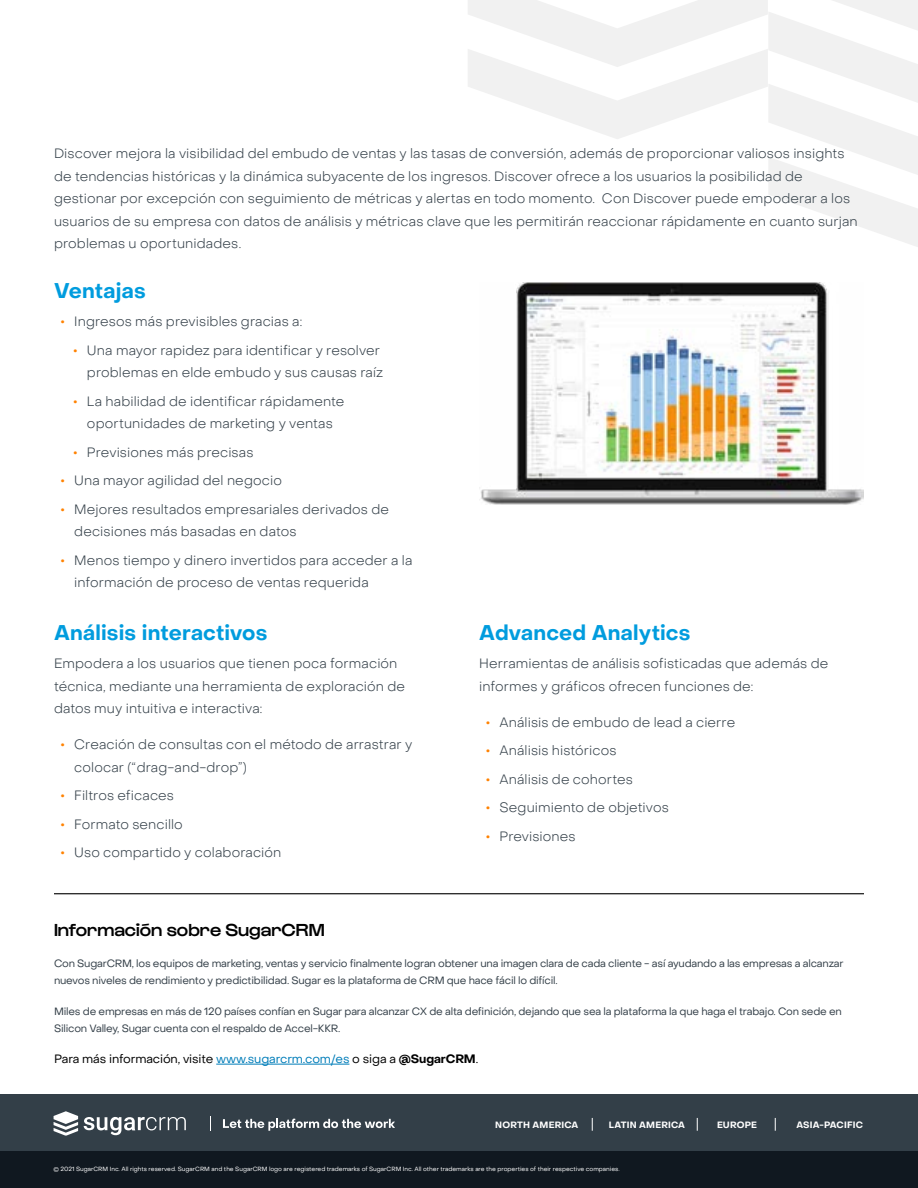
<style>
.page{position:relative;width:918px;height:1188px;background:#fff}
.page>*{position:absolute;margin:0;border:0;box-sizing:border-box;transform-origin:0 0}
.t1{font:700 21px "Object Sans";letter-spacing:.01em;color:#009cde}
.t2{font:500 18px "Gustavo";color:#000}
.t3{font:300 13.5px/22.5px "Object Sans";letter-spacing:.01em;color:#333f48}
.t4{font:12px "Object Sans";letter-spacing:-.01em;color:#000}
.t5{font:10.5px/17.4px "Object Sans";letter-spacing:-.02em;color:#333f48}
.t6{font:700 9.15px "Object Sans";letter-spacing:.02em;color:#fff}
.t7{font:700 9px "Object Sans";letter-spacing:.02em;color:#fff}
.t8{font:6px "Object Sans";color:#fff}
.s1{font-weight:700;color:#ff8200}
.s2{color:#007db9}
.s3{font-weight:700}
</style>
<div class="page">
<div style="left:0;top:1094px;width:918px;height:57px;background:#333f48"></div>
<div style="left:0;top:1151px;width:918px;height:37px;background:#101820"></div>
<svg style="left:592px;top:1118px;width:1px;height:13px"></svg>
<svg style="left:697px;top:1118px;width:1px;height:13px"></svg>
<svg style="left:775px;top:1118px;width:1px;height:13px"></svg>
<svg style="left:54px;top:1111px;width:24px;height:25px"></svg>
<svg style="left:84px;top:1117px;width:102px;height:18px"></svg>
<svg style="left:210px;top:1116px;width:1px;height:15px"></svg>
<svg style="left:223px;top:1119px;width:172px;height:12px"></svg>
<svg style="left:468px;top:0;width:450px;height:247px"></svg>
<hr style="left:216px;top:1064px;width:133px;height:1px;background:#007db9">
<hr style="left:54px;top:893px;width:810px;height:1px;background:#000">
<img style="left:479px;top:282px;width:385px;height:223px">
<p class="t3" style="left:54px;top:142px;width:805px">Discover mejora la visibilidad del embudo de ventas y las tasas de conversión, además de proporcionar valiosos insights de tendencias históricas y la dinámica subyacente de los ingresos. Discover ofrece a los usuarios la posibilidad de gestionar por excepción con seguimiento de métricas y alertas en todo momento. Con Discover puede empoderar a los usuarios de su empresa con datos de análisis y métricas clave que les permitirán reaccionar rápidamente en cuanto surjan problemas u oportunidades.</p>
<h1 class="t1" style="left:54px;top:277px;width:93px">Ventajas</h1>
<p class="t3" style="left:61px;top:310px;width:243px"><span class="s1">•</span> Ingresos más previsibles gracias a:</p>
<p class="t3" style="left:73px;top:339px;width:311px;text-align:right"><span class="s1">•</span> Una mayor rapidez para identificar y resolver problemas en elde embudo y sus causas raíz</p>
<p class="t3" style="left:73px;top:390px;width:272px;text-align:center"><span class="s1">•</span> La habilidad de identificar rápidamente oportunidades de marketing y ventas</p>
<p class="t3" style="left:73px;top:441px;width:182px"><span class="s1">•</span> Previsiones más precisas</p>
<p class="t3" style="left:61px;top:469px;width:223px"><span class="s1">•</span> Una mayor agilidad del negocio</p>
<p class="t3" style="left:74px;top:498px;width:316px;text-indent:-14px"><span class="s1">•</span> Mejores resultados empresariales derivados de decisiones más basadas en datos</p>
<p class="t3" style="left:74px;top:549px;width:340px;text-indent:-14px"><span class="s1">•</span> Menos tiempo y dinero invertidos para acceder a la información de proceso de ventas requerida</p>
<h1 class="t1" style="left:54px;top:619px;width:215px">Análisis interactivos</h1>
<p class="t3" style="left:54px;top:652px;width:353px">Empodera a los usuarios que tienen poca formación técnica, mediante una herramienta de exploración de datos muy intuitiva e interactiva:</p>
<p class="t3" style="left:74px;top:733px;width:340px;text-indent:-14px"><span class="s1">•</span> Creación de consultas con el método de arrastrar y colocar (“drag-and-drop”)</p>
<p class="t3" style="left:61px;top:784px;width:115px"><span class="s1">•</span> Filtros eficaces</p>
<p class="t3" style="left:61px;top:813px;width:124px"><span class="s1">•</span> Formato sencillo</p>
<p class="t3" style="left:61px;top:841px;width:222px"><span class="s1">•</span> Uso compartido y colaboración</p>
<h1 class="t1" style="left:479px;top:619px;width:213px">Advanced Analytics</h1>
<p class="t3" style="left:479px;top:652px;width:351px">Herramientas de análisis sofisticadas que además de informes y gráficos ofrecen funciones de:</p>
<p class="t3" style="left:486px;top:711px;width:251px"><span class="s1">•</span> Análisis de embudo de lead a cierre</p>
<p class="t3" style="left:486px;top:739px;width:132px"><span class="s1">•</span> Análisis históricos</p>
<p class="t3" style="left:486px;top:768px;width:148px"><span class="s1">•</span> Análisis de cohortes</p>
<p class="t3" style="left:486px;top:796px;width:184px"><span class="s1">•</span> Seguimiento de objetivos</p>
<p class="t3" style="left:486px;top:825px;width:91px"><span class="s1">•</span> Previsiones</p>
<h2 class="t2" style="left:54px;top:919px;width:272px">Información sobre SugarCRM</h2>
<p class="t5" style="left:54px;top:954px;width:791px">Con SugarCRM, los equipos de marketing, ventas y servicio finalmente logran obtener una imagen clara de cada cliente - así ayudando a las empresas a alcanzar nuevos niveles de rendimiento y predictibilidad. Sugar es la plataforma de CRM que hace fácil lo difícil.</p>
<p class="t5" style="left:54px;top:1003px;width:789px">Miles de empresas en más de 120 países confían en Sugar para alcanzar CX de alta definición, dejando que sea la plataforma la que haga el trabajo. Con sede en<br>Silicon Valley, Sugar cuenta con el respaldo de Accel-KKR.</p>
<p class="t4" style="left:54px;top:1052px;width:426px">Para más información, visite <span class="s2">www.sugarcrm.com/es</span> o siga a <span class="s3">@SugarCRM</span>.</p>
<p class="t7" style="left:495px;top:1119px;width:85px">NORTH AMERICA</p>
<p class="t7" style="left:609px;top:1119px;width:78px">LATIN AMERICA</p>
<p class="t7" style="left:717px;top:1119px;width:42px">EUROPE</p>
<p class="t6" style="left:797px;top:1119px;width:68px">ASIA-PACIFIC</p>
<p class="t8" style="left:54px;top:1165px;width:568px">© 2021 SugarCRM Inc. All rights reserved. SugarCRM and the SugarCRM logo are registered trademarks of SugarCRM Inc. All other trademarks are the properties of their respective companies.</p>
</div>
